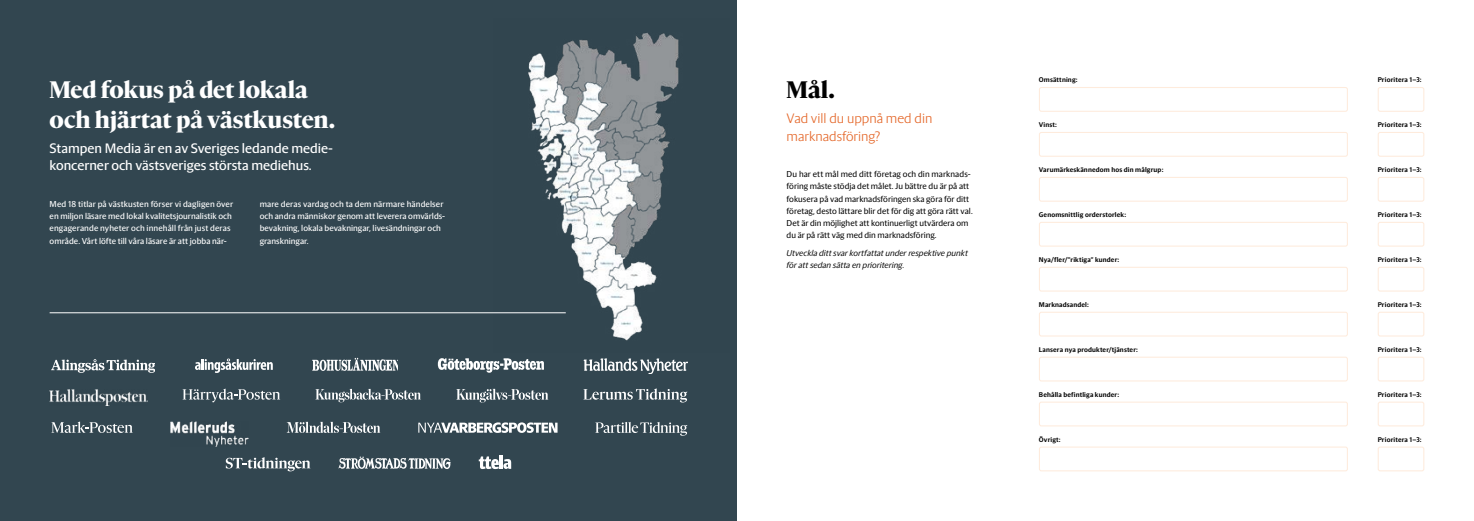
<style>
.page{position:relative;width:1474px;height:521px;background:#fff}
.page>*{position:absolute;margin:0;border:0;box-sizing:border-box;transform-origin:0 0}
.t1{font:900 24.5px/29.8px "Gothia GP Serif";letter-spacing:-.005em;color:#fff}
.t2{font:900 24.5px "Gothia GP Serif";color:#000}
.t3{font:500 14px/17.5px "Gothia GP Sans";color:#fff}
.t4{font:300 14px/17.5px "Gothia GP Sans";color:#e46628}
.t5{font:500 8.75px/12.2px "Gothia GP Sans";letter-spacing:.005em;color:#fff}
.t6{font:8.75px/12.2px "Gothia GP Sans";color:#000}
.t7{font:italic 8.75px/12.2px "Gothia GP Sans";color:#000}
.t8{font:700 7px "Gothia GP Sans";letter-spacing:.02em;color:#000}
</style>
<div class="page">
<div style="left:0;top:0;width:737px;height:521px;background:#324650"></div>
<img style="left:493px;top:33px;width:186px;height:308px">
<svg style="left:51px;top:359px;width:104px;height:14px"></svg>
<svg style="left:195px;top:358px;width:77px;height:15px"></svg>
<svg style="left:312px;top:358px;width:85px;height:13px"></svg>
<svg style="left:438px;top:358px;width:106px;height:14px"></svg>
<svg style="left:584px;top:358px;width:103px;height:16px"></svg>
<img style="left:50px;top:389px;width:98px;height:16px">
<svg style="left:183px;top:389px;width:97px;height:13px"></svg>
<svg style="left:315px;top:389px;width:106px;height:13px"></svg>
<svg style="left:456px;top:389px;width:92px;height:14px"></svg>
<svg style="left:583px;top:388px;width:104px;height:14px"></svg>
<svg style="left:51px;top:421px;width:82px;height:12px"></svg>
<svg style="left:286px;top:422px;width:94px;height:11px"></svg>
<svg style="left:595px;top:422px;width:92px;height:14px"></svg>
<svg style="left:226px;top:457px;width:84px;height:14px"></svg>
<svg style="left:338px;top:457px;width:112px;height:12px"></svg>
<svg style="left:479px;top:456px;width:32px;height:13px"></svg>
<hr style="left:499px;top:455px;width:4px;height:14px;background:#fff">
<div style="left:1038px;top:87px;width:309px;height:25px;border:1px solid #feebdc;border-radius:2px"></div>
<div style="left:1038px;top:132px;width:309px;height:25px;border:1px solid #feebdc;border-radius:2px"></div>
<div style="left:1038px;top:177px;width:309px;height:25px;border:1px solid #feebdc;border-radius:2px"></div>
<div style="left:1038px;top:222px;width:309px;height:25px;border:1px solid #feebdc;border-radius:2px"></div>
<div style="left:1038px;top:267px;width:309px;height:25px;border:1px solid #feebdc;border-radius:2px"></div>
<div style="left:1038px;top:312px;width:309px;height:24px;border:1px solid #feebdc;border-radius:2px"></div>
<div style="left:1038px;top:357px;width:309px;height:24px;border:1px solid #feebdc;border-radius:2px"></div>
<div style="left:1038px;top:402px;width:309px;height:24px;border:1px solid #feebdc;border-radius:2px"></div>
<div style="left:1038px;top:446px;width:309px;height:25px;border:1px solid #feebdc;border-radius:2px"></div>
<div style="left:1377px;top:87px;width:47px;height:25px;border:1px solid #feebdc;border-radius:2px"></div>
<div style="left:1377px;top:132px;width:47px;height:25px;border:1px solid #feebdc;border-radius:2px"></div>
<div style="left:1377px;top:177px;width:47px;height:25px;border:1px solid #feebdc;border-radius:2px"></div>
<div style="left:1377px;top:222px;width:47px;height:25px;border:1px solid #feebdc;border-radius:2px"></div>
<div style="left:1377px;top:267px;width:47px;height:25px;border:1px solid #feebdc;border-radius:2px"></div>
<div style="left:1377px;top:312px;width:47px;height:24px;border:1px solid #feebdc;border-radius:2px"></div>
<div style="left:1377px;top:357px;width:47px;height:24px;border:1px solid #feebdc;border-radius:2px"></div>
<div style="left:1377px;top:402px;width:47px;height:24px;border:1px solid #feebdc;border-radius:2px"></div>
<div style="left:1377px;top:446px;width:47px;height:25px;border:1px solid #feebdc;border-radius:2px"></div>
<svg style="left:418px;top:422px;width:139px;height:11px"></svg>
<img style="left:170px;top:421px;width:79px;height:25px">
<hr style="left:50px;top:312px;width:516px;height:1px;background:#fff">
<h1 class="t1" style="left:50px;top:75px;width:287px">Med fokus på det lokala och hjärtat på västkusten.</h1>
<h2 class="t3" style="left:50px;top:139px;width:285px">Stampen Media är en av Sveriges ledande medie&shy;koncerner och västsveriges största mediehus.</h2>
<p class="t5" style="left:260px;top:198px;width:187px">mare deras vardag och ta dem närmare händelser och andra människor genom att leverera omvärlds&shy;bevakning, lokala bevakningar, livesändningar och granskningar.</p>
<p class="t5" style="left:50px;top:198px;width:185px">Med 18 titlar på västkusten förser vi dagligen över en miljon läsare med lokal kvalitetsjournalistik och engagerande nyheter och innehåll från just deras område. Vårt löfte till våra läsare är att jobba när-</p>
<h1 class="t2" style="left:786px;top:75px;width:50px">Mål.</h1>
<p class="t8" style="left:1038px;top:76px;width:40px">Omsättning:</p>
<h2 class="t4" style="left:786px;top:110px;width:147px">Vad vill du uppnå med din marknadsföring?</h2>
<p class="t6" style="left:786px;top:168px;width:188px">Du har ett mål med ditt företag och din marknads&shy;föring måste stödja det målet. Ju bättre du är på att fokusera på vad marknadsföringen ska göra för ditt företag, desto lättare blir det för dig att göra rätt val.<br>Det är din möjlighet att kontinuerligt utvärdera om du är på rätt väg med din marknadsföring.</p>
<p class="t7" style="left:786px;top:247px;width:183px">Utveckla ditt svar kortfattat under respektive punkt för att sedan sätta en prioritering.</p>
<p class="t8" style="left:1038px;top:120px;width:20px">Vinst:</p>
<p class="t8" style="left:1038px;top:166px;width:126px">Varumärkeskännedom hos din målgrup:</p>
<p class="t8" style="left:1038px;top:211px;width:89px">Genomsnittlig orderstorlek:</p>
<p class="t8" style="left:1038px;top:255px;width:82px">Nya/fler/”riktiga” kunder:</p>
<p class="t8" style="left:1038px;top:300px;width:52px">Marknadsandel:</p>
<p class="t8" style="left:1038px;top:345px;width:100px">Lansera nya produkter/tjänster:</p>
<p class="t8" style="left:1038px;top:390px;width:82px">Behålla befintliga kunder:</p>
<p class="t8" style="left:1038px;top:435px;width:23px">Övrigt:</p>
<p class="t8" style="left:1377px;top:76px;width:45px">Prioritera 1–3:</p>
<p class="t8" style="left:1377px;top:121px;width:45px">Prioritera 1–3:</p>
<p class="t8" style="left:1377px;top:166px;width:45px">Prioritera 1–3:</p>
<p class="t8" style="left:1377px;top:211px;width:45px">Prioritera 1–3:</p>
<p class="t8" style="left:1377px;top:255px;width:45px">Prioritera 1–3:</p>
<p class="t8" style="left:1377px;top:300px;width:45px">Prioritera 1–3:</p>
<p class="t8" style="left:1377px;top:345px;width:45px">Prioritera 1–3:</p>
<p class="t8" style="left:1377px;top:390px;width:45px">Prioritera 1–3:</p>
<p class="t8" style="left:1377px;top:435px;width:45px">Prioritera 1–3:</p>
</div>
